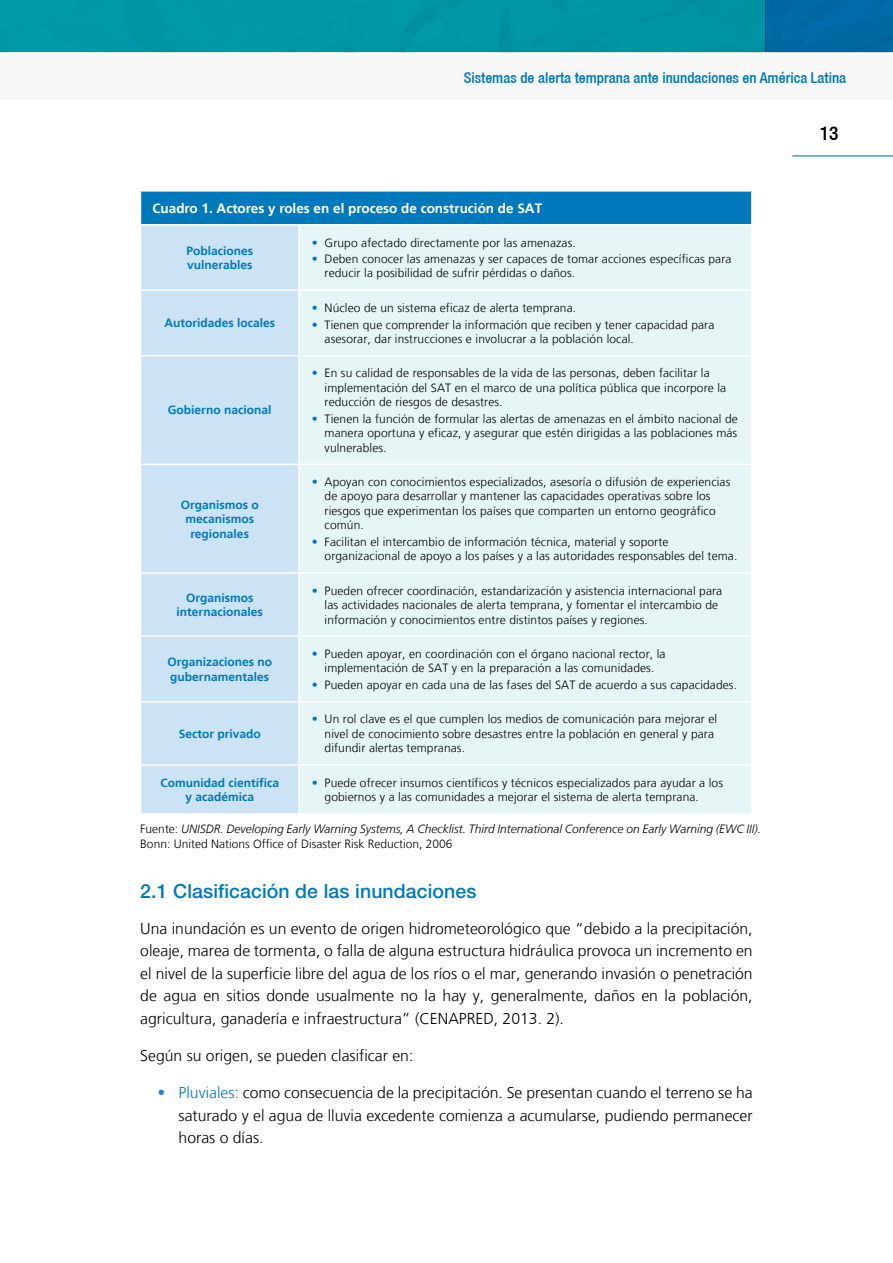
<style>
.page{position:relative;width:893px;height:1263px;background:#fff}
.page>*{position:absolute;margin:0;border:0;box-sizing:border-box;transform-origin:0 0}
.t1{font:500 19.5px "Helvetica Neue";letter-spacing:.005em;color:#0079bc}
.t2{font:500 condensed 19.5px "Helvetica 67";color:#000}
.t3{font:300 15.75px/22.5px "Frutiger LT";color:#000;text-align:justify}
.t4{font:500 condensed 15px "Helvetica 67";color:#0079bc}
.t5{font:700 13.5px "Frutiger LT";color:#fff}
.t6{font:300 12px/14.4px "Frutiger LT";letter-spacing:.01em;color:#000}
.t7{font:700 12px/14.4px "Frutiger LT";color:#0079bc;text-align:center}
.t8{font:italic 300 12px/15px "Frutiger LT";color:#000}
.s1{color:#0071ce}
.s2{font-style:normal}
.s3{color:#2686d5}
.s4{color:#0079bc}
</style>
<div class="page">
<div style="left:0;top:52px;width:893px;height:48px;background:#f8f8f8"></div>
<hr style="left:792px;top:155px;width:101px;height:1px;background:#0079bc">
<div style="left:0;top:0;width:765px;height:52px;background:#0096a6"></div>
<div style="left:765px;top:0;width:128px;height:52px;background:#0067a1"></div>
<div style="left:140px;top:191px;width:612px;height:34px;background:#0079bc"></div>
<div style="left:141px;top:225px;width:157px;height:588px;background:#cce3f5"></div>
<div style="left:300px;top:225px;width:451px;height:588px;background:#e6f5f6"></div>
<hr style="left:140px;top:192px;width:1px;height:32px;background:#fff">
<hr style="left:140px;top:190px;width:159px;height:2px;background:#fff">
<hr style="left:299px;top:190px;width:454px;height:2px;background:#fff">
<hr style="left:751px;top:192px;width:2px;height:32px;background:#fff">
<hr style="left:140px;top:224px;width:158px;height:1px;background:#fff">
<hr style="left:140px;top:289px;width:159px;height:2px;background:#fff">
<hr style="left:140px;top:355px;width:159px;height:1px;background:#fff">
<hr style="left:140px;top:464px;width:159px;height:1px;background:#fff">
<hr style="left:140px;top:572px;width:159px;height:2px;background:#fff">
<hr style="left:140px;top:635px;width:159px;height:2px;background:#fff">
<hr style="left:140px;top:701px;width:159px;height:1px;background:#fff">
<hr style="left:140px;top:764px;width:159px;height:2px;background:#fff">
<hr style="left:298px;top:224px;width:455px;height:1px;background:#fff">
<hr style="left:299px;top:289px;width:454px;height:2px;background:#fff">
<hr style="left:299px;top:355px;width:454px;height:1px;background:#fff">
<hr style="left:299px;top:464px;width:454px;height:1px;background:#fff">
<hr style="left:299px;top:572px;width:454px;height:2px;background:#fff">
<hr style="left:299px;top:635px;width:454px;height:2px;background:#fff">
<hr style="left:299px;top:701px;width:454px;height:1px;background:#fff">
<hr style="left:299px;top:764px;width:454px;height:2px;background:#fff">
<p class="t4" style="left:464px;top:68px;width:384px">Sistemas de alerta temprana ante inundaciones en América Latina</p>
<p class="t5" style="left:152px;top:200px;width:391px">Cuadro 1. Actores y roles en el proceso de construción de SAT</p>
<p class="t7" style="left:186px;top:243px;width:68px;text-align:left">Poblaciones vulnerables</p>
<p class="t6" style="left:312px;top:235px;width:266px"><span class="s1">•</span> Grupo afectado directamente por las amenazas.</p>
<p class="t6" style="left:325px;top:252px;width:408px;text-indent:-13px"><span class="s1">•</span> Deben conocer las amenazas y ser capaces de tomar acciones específicas para reducir la posibilidad de sufrir pérdidas o daños.</p>
<p class="t7" style="left:164px;top:316px;width:112px">Autoridades locales</p>
<p class="t7" style="left:168px;top:403px;width:105px">Gobierno nacional</p>
<p class="t7" style="left:181px;top:497px;width:79px">Organismos o mecanismos regionales</p>
<p class="t6" style="left:312px;top:301px;width:266px"><span class="s1">•</span> Núcleo de un sistema eficaz de alerta temprana.</p>
<p class="t6" style="left:325px;top:317px;width:391px;text-indent:-13px"><span class="s1">•</span> Tienen que comprender la información que reciben y tener capacidad para asesorar, dar instrucciones e involucrar a la población local.</p>
<p class="t6" style="left:325px;top:366px;width:403px;text-indent:-13px"><span class="s1">•</span> En su calidad de responsables de la vida de las personas, deben facilitar la implementación del SAT en el marco de una política pública que incorpore la reducción de riesgos de desastres.</p>
<p class="t6" style="left:325px;top:412px;width:415px;text-align:justify;text-indent:-13px"><span class="s1">•</span> Tienen la función de formular las alertas de amenazas en el ámbito nacional de manera oportuna y eficaz, y asegurar que estén dirigidas a las poblaciones más vulnerables.</p>
<p class="t6" style="left:325px;top:475px;width:407px;text-indent:-13px"><span class="s1">•</span> Apoyan con conocimientos especializados, asesoría o difusión de experiencias de apoyo para desarrollar y mantener las capacidades operativas sobre los riesgos que experimentan los países que comparten un entorno geográfico común.</p>
<p class="t6" style="left:325px;top:535px;width:414px;text-indent:-13px"><span class="s1">•</span> Facilitan el intercambio de información técnica, material y soporte organizacional de apoyo a los países y a las autoridades responsables del tema.</p>
<p class="t7" style="left:177px;top:591px;width:88px">Organismos internacionales</p>
<p class="t6" style="left:325px;top:583px;width:399px;text-indent:-13px"><span class="s1">•</span> Pueden ofrecer coordinación, estandarización y asistencia internacional para las actividades nacionales de alerta temprana, y fomentar el intercambio de información y conocimientos entre distintos países y regiones.</p>
<p class="t7" style="left:167px;top:655px;width:106px;text-align:left">Organizaciones no gubernamentales</p>
<p class="t6" style="left:312px;top:647px;width:355px;text-align:center"><span class="s1">•</span> Pueden apoyar, en coordinación con el órgano nacional rector, la implementación de SAT y en la preparación a las comunidades.</p>
<p class="t6" style="left:312px;top:678px;width:427px"><span class="s1">•</span> Pueden apoyar en cada una de las fases del SAT de acuerdo a sus capacidades.</p>
<p class="t7" style="left:179px;top:726px;width:84px">Sector privado</p>
<p class="t6" style="left:325px;top:712px;width:394px;text-indent:-13px"><span class="s1">•</span> Un rol clave es el que cumplen los medios de comunicación para mejorar el nivel de conocimiento sobre desastres entre la población en general y para difundir alertas tempranas.</p>
<p class="t7" style="left:160px;top:775px;width:120px">Comunidad científica y académica</p>
<p class="t6" style="left:325px;top:776px;width:400px;text-indent:-13px"><span class="s1">•</span> Puede ofrecer insumos científicos y técnicos especializados para ayudar a los gobiernos y a las comunidades a mejorar el sistema de alerta temprana.</p>
<p class="t8" style="left:140px;top:821px;width:622px"><span class="s2">Fuente:</span> UNISDR. Developing Early Warning Systems, A Checklist. Third International Conference on Early Warning (EWC III).<br><span class="s2">Bonn: United Nations Office of Disaster Risk Reduction, 2006</span></p>
<h1 class="t1" style="left:140px;top:880px;width:338px">2.1 Clasificación de las inundaciones</h1>
<p class="t3" style="left:140px;top:917px;width:614px">Una inundación es un evento de origen hidrometeorológico que “debido a la precipitación, oleaje, marea de tormenta, o falla de alguna estructura hidráulica provoca un incremento en el nivel de la superficie libre del agua de los ríos o el mar, generando invasión o penetración de agua en sitios donde usualmente no la hay y, generalmente, daños en la población, agricultura, ganadería e infraestructura” (CENAPRED, 2013. 2).</p>
<h2 class="t3" style="left:140px;top:1044px;width:275px">Según su origen, se pueden clasificar en:</h2>
<h2 class="t3" style="left:179px;top:1082px;width:576px;text-indent:-21px"><span class="s3">•</span> <span class="s4">Pluviales:</span> como consecuencia de la precipitación. Se presentan cuando el terreno se ha saturado y el agua de lluvia excedente comienza a acumularse, pudiendo permanecer horas o días.</h2>
<h1 class="t2" style="left:820px;top:121px;width:20px">13</h1>
</div>
